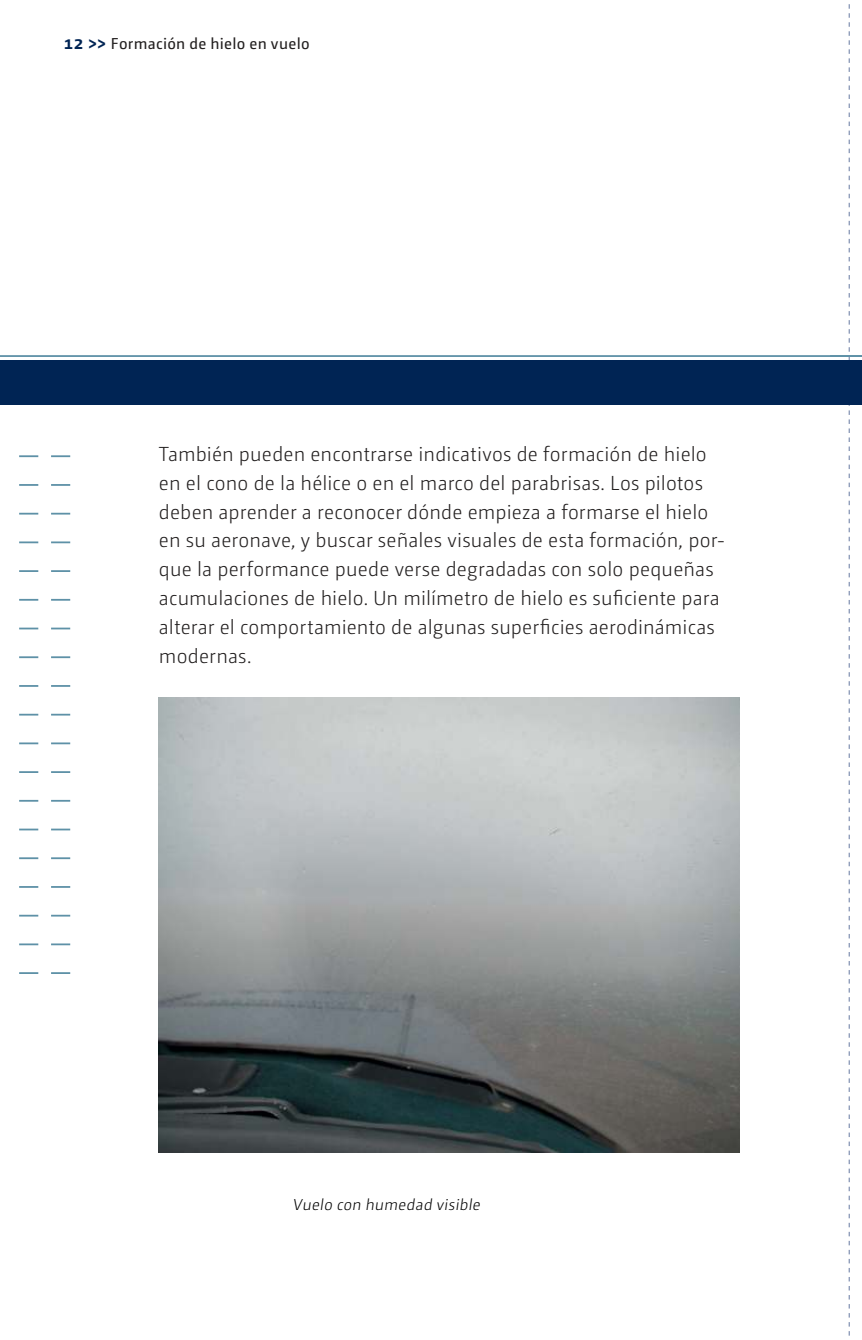
<style>
.page{position:relative;width:862px;height:1340px;background:#fff}
.page>*{position:absolute;margin:0;border:0;box-sizing:border-box;transform-origin:0 0}
.t1{font:300 20.25px/28.8px "Camingo Dos Pro";letter-spacing:.01em;color:#221f1f}
.t2{font:15.75px "Camingo Dos Pro";letter-spacing:.015em;color:#221f1f}
.t3{font:300 15.75px "Camingo Dos Pro";color:#000}
.s1{font-weight:700;font-size:18px;color:#002454}
</style>
<div class="page">
<svg style="left:848px;top:4px;width:1px;height:1332px"></svg>
<div style="left:0;top:360px;width:861px;height:45px;background:#002454"></div>
<hr style="left:0;top:355px;width:861px;height:2px;background:#5e91a7">
<svg style="left:19px;top:455px;width:19px;height:2px"></svg>
<svg style="left:51px;top:455px;width:19px;height:2px"></svg>
<svg style="left:19px;top:484px;width:19px;height:2px"></svg>
<svg style="left:51px;top:484px;width:19px;height:2px"></svg>
<svg style="left:19px;top:513px;width:19px;height:1px"></svg>
<svg style="left:51px;top:513px;width:19px;height:1px"></svg>
<svg style="left:19px;top:541px;width:19px;height:2px"></svg>
<svg style="left:51px;top:541px;width:19px;height:2px"></svg>
<svg style="left:19px;top:570px;width:19px;height:2px"></svg>
<svg style="left:51px;top:570px;width:19px;height:2px"></svg>
<svg style="left:19px;top:599px;width:19px;height:1px"></svg>
<svg style="left:51px;top:599px;width:19px;height:1px"></svg>
<svg style="left:19px;top:627px;width:19px;height:2px"></svg>
<svg style="left:51px;top:627px;width:19px;height:2px"></svg>
<svg style="left:19px;top:656px;width:19px;height:2px"></svg>
<svg style="left:51px;top:656px;width:19px;height:2px"></svg>
<svg style="left:19px;top:685px;width:19px;height:2px"></svg>
<svg style="left:51px;top:685px;width:19px;height:2px"></svg>
<svg style="left:19px;top:713px;width:19px;height:2px"></svg>
<svg style="left:51px;top:713px;width:19px;height:2px"></svg>
<svg style="left:19px;top:742px;width:19px;height:2px"></svg>
<svg style="left:51px;top:742px;width:19px;height:2px"></svg>
<svg style="left:19px;top:771px;width:19px;height:2px"></svg>
<svg style="left:51px;top:771px;width:19px;height:2px"></svg>
<svg style="left:19px;top:800px;width:19px;height:1px"></svg>
<svg style="left:51px;top:800px;width:19px;height:1px"></svg>
<svg style="left:19px;top:828px;width:19px;height:2px"></svg>
<svg style="left:51px;top:828px;width:19px;height:2px"></svg>
<svg style="left:19px;top:857px;width:19px;height:2px"></svg>
<svg style="left:51px;top:857px;width:19px;height:2px"></svg>
<svg style="left:19px;top:886px;width:19px;height:1px"></svg>
<svg style="left:51px;top:886px;width:19px;height:1px"></svg>
<svg style="left:19px;top:914px;width:19px;height:2px"></svg>
<svg style="left:51px;top:914px;width:19px;height:2px"></svg>
<svg style="left:19px;top:943px;width:19px;height:2px"></svg>
<svg style="left:51px;top:943px;width:19px;height:2px"></svg>
<svg style="left:19px;top:972px;width:19px;height:2px"></svg>
<svg style="left:51px;top:972px;width:19px;height:2px"></svg>
<img style="left:159px;top:697px;width:580px;height:455px">
<p class="t2" style="left:64px;top:34px;width:247px"><span class="s1">12 &gt;&gt;</span> Formación de hielo en vuelo</p>
<p class="t1" style="left:159px;top:441px;width:567px">También pueden encontrarse indicativos de formación de hielo en el cono de la hélice o en el marco del parabrisas. Los pilotos deben aprender a reconocer dónde empieza a formarse el hielo en su aeronave, y buscar señales visuales de esta formación, por&shy;que la performance puede verse degradadas con solo pequeñas acumulaciones de hielo. Un milímetro de hielo es suficiente para alterar el comportamiento de algunas superficies aerodinámicas modernas.</p>
<p class="t3" style="left:292px;top:1197px;width:191px">Vuelo con humedad visible</p>
</div>
